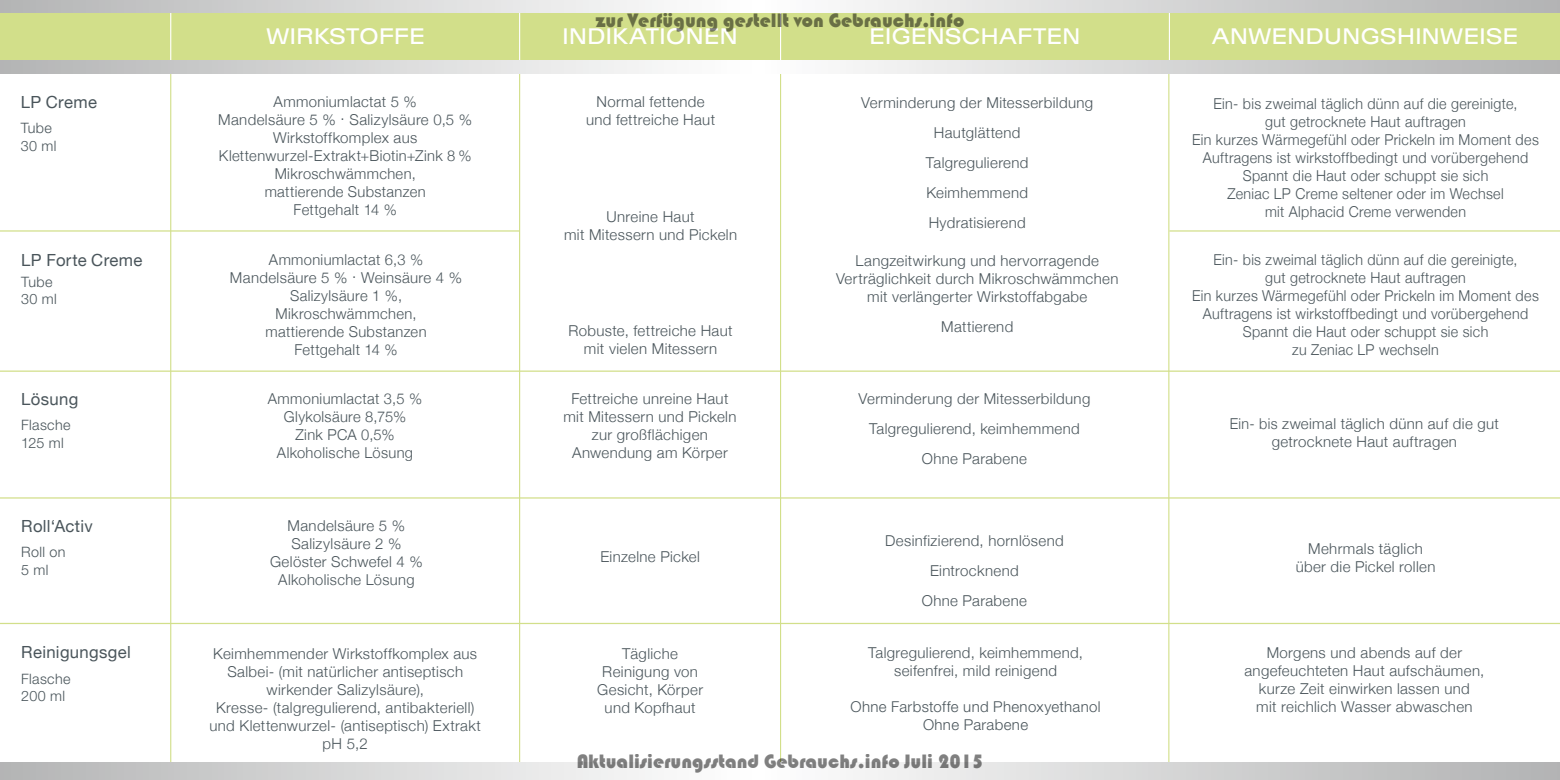
<style>
.page{position:relative;width:1560px;height:780px;background:#fff}
.page>*{position:absolute;margin:0;border:0;box-sizing:border-box;transform-origin:0 0}
.t1{font:22.5px "Cg Brazilia Seven";letter-spacing:.02em;color:#fff}
.t2{font:20px "Bauhaus 93";color:rgb(0 0 0/.5)}
.t3{font:16.75px "Helvetica Neue";letter-spacing:.02em;color:#4a555b}
.t4{font:300 15px/18px "Helvetica Neue";letter-spacing:.025em;color:#4a555b;text-align:center}
.t5{font:300 15px/18px "Helvetica Neue";letter-spacing:.025em;color:#4a555b;text-align:center;scale:.95 1}
.t6{font:300 15px/18px "Helvetica Neue LT Std";letter-spacing:.025em;color:#4a555b;text-align:center}
.t7{font:300 14.25px/17.2px "Helvetica Neue LT Std";letter-spacing:.025em;color:#4a555b}
</style>
<div class="page">
<hr style="left:170px;top:64px;width:1px;height:716px;background:#d2df8a">
<hr style="left:519px;top:64px;width:1px;height:715px;background:#d2df8a">
<hr style="left:1168px;top:22px;width:1px;height:752px;background:#d2df8a">
<hr style="left:780px;top:46px;width:1px;height:728px;background:#d2df8a">
<hr style="left:0;top:230px;width:519px;height:1px;background:#d2df8a">
<hr style="left:0;top:370px;width:1559px;height:2px;background:#d2df8a">
<hr style="left:0;top:497px;width:1559px;height:1px;background:#d2df8a">
<hr style="left:0;top:622px;width:1559px;height:2px;background:#d2df8a">
<hr style="left:1169px;top:230px;width:390px;height:1px;background:#d2df8a">
<div style="left:0;top:11px;width:1559px;height:56px;background:#d2df8a"></div>
<hr style="left:519px;top:0;width:1px;height:67px;background:#fff">
<hr style="left:1168px;top:0;width:1px;height:67px;background:#fff">
<hr style="left:170px;top:0;width:1px;height:67px;background:#fff">
<hr style="left:780px;top:0;width:1px;height:67px;background:#fff">
<svg style="left:0;top:0;width:1559px;height:12px"></svg>
<svg style="left:0;top:61px;width:1559px;height:12px;background:#d8d8d9"></svg>
<svg style="left:0;top:762px;width:1559px;height:18px"></svg>
<p class="t3" style="left:21px;top:87px;width:78px">LP Creme</p>
<p class="t7" style="left:21px;top:119px;width:37px">Tube<br>30 ml</p>
<p class="t3" style="left:21px;top:246px;width:123px">LP Forte Creme</p>
<p class="t7" style="left:21px;top:272px;width:37px">Tube<br>30 ml</p>
<p class="t3" style="left:21px;top:384px;width:59px">Lösung</p>
<p class="t7" style="left:21px;top:416px;width:51px">Flasche<br>125 ml</p>
<p class="t3" style="left:21px;top:511px;width:73px">Roll‘Activ</p>
<p class="t7" style="left:21px;top:543px;width:46px">Roll on<br>5 ml</p>
<p class="t3" style="left:21px;top:638px;width:111px">Reinigungsgel</p>
<p class="t7" style="left:21px;top:670px;width:51px">Flasche<br>200 ml</p>
<h2 class="t2" style="left:595px;top:9px;width:370px">zur Verfügung gestellt von Gebrauchs.info</h2>
<h1 class="t1" style="left:1222px;top:17px;width:308px">ANWENDUNGSHINWEISE</h1>
<h1 class="t1" style="left:190px;top:17px;width:159px">WIRKSTOFFE</h1>
<h1 class="t1" style="left:198px;top:17px;width:159px">WIRKSTOFFE</h1>
<h1 class="t1" style="left:266px;top:22px;width:159px">WIRKSTOFFE</h1>
<h1 class="t1" style="left:498px;top:17px;width:177px">INDIKATIONEN</h1>
<h1 class="t1" style="left:519px;top:17px;width:177px">INDIKATIONEN</h1>
<h1 class="t1" style="left:880px;top:17px;width:212px">EIGENSCHAFTEN</h1>
<h1 class="t1" style="left:1211px;top:22px;width:308px">ANWENDUNGSHINWEISE</h1>
<h1 class="t1" style="left:1211px;top:17px;width:308px">ANWENDUNGSHINWEISE</h1>
<h1 class="t1" style="left:869px;top:18px;width:212px">EIGENSCHAFTEN</h1>
<h1 class="t1" style="left:562px;top:22px;width:177px">INDIKATIONEN</h1>
<h1 class="t1" style="left:869px;top:23px;width:212px">EIGENSCHAFTEN</h1>
<p class="t4" style="left:218px;top:92px;width:255px">Ammoniumlactat 5 %<br>Mandelsäure 5 % . Salizylsäure 0,5 %<br>Wirkstoffkomplex aus<br>Klettenwurzel-Extrakt+Biotin+Zink 8 %<br>Mikroschwämmchen,<br>mattierende Substanzen<br>Fettgehalt 14 %</p>
<p class="t4" style="left:230px;top:249px;width:234px">Ammoniumlactat 6,3 %<br>Mandelsäure 5 % . Weinsäure 4 %<br>Salizylsäure 1 %,<br>Mikroschwämmchen,<br>mattierende Substanzen<br>Fettgehalt 14 %</p>
<p class="t4" style="left:268px;top:389px;width:156px">Ammoniumlactat 3,5 %<br>Glykolsäure 8,75%<br>Zink PCA 0,5%<br>Alkoholische Lösung</p>
<p class="t4" style="left:270px;top:516px;width:154px">Mandelsäure 5 %<br>Salizylsäure 2 %<br>Gelöster Schwefel 4 %<br>Alkoholische Lösung</p>
<p class="t4" style="left:209px;top:643px;width:273px">Keimhemmender Wirkstoffkomplex aus Salbei- (mit natürlicher antiseptisch wirkender Salizylsäure),<br>Kresse- (talgregulierend, antibakteriell) und Klettenwurzel- (antiseptisch) Extrakt pH 5,2</p>
<p class="t4" style="left:586px;top:92px;width:131px">Normal fettende und fettreiche Haut</p>
<p class="t4" style="left:564px;top:207px;width:174px">Unreine Haut<br>mit Mitessern und Pickeln</p>
<p class="t4" style="left:568px;top:320px;width:165px">Robuste, fettreiche Haut mit vielen Mitessern</p>
<p class="t4" style="left:563px;top:389px;width:174px">Fettreiche unreine Haut mit Mitessern und Pickeln zur großflächigen<br>Anwendung am Körper</p>
<p class="t4" style="left:600px;top:547px;width:101px">Einzelne Pickel</p>
<p class="t4" style="left:597px;top:643px;width:107px">Tägliche<br>Reinigung von<br>Gesicht, Körper und Kopfhaut</p>
<p class="t4" style="left:861px;top:86px;width:233px;line-height:30px">Verminderung der Mitesserbildung<br>Hautglättend<br>Talgregulierend<br>Keimhemmend<br>Hydratisierend</p>
<p class="t4" style="left:835px;top:250px;width:284px">Langzeitwirkung und hervorragende<br>Verträglichkeit durch Mikroschwämmchen mit verlängerter Wirkstoffabgabe</p>
<p class="t4" style="left:941px;top:316px;width:74px">Mattierend</p>
<p class="t4" style="left:858px;top:383px;width:233px;line-height:30px">Verminderung der Mitesserbildung<br>Talgregulierend, keimhemmend<br>Ohne Parabene</p>
<p class="t4" style="left:885px;top:525px;width:180px;line-height:30px">Desinfizierend, hornlösend<br>Eintrocknend<br>Ohne Parabene</p>
<p class="t4" style="left:868px;top:643px;width:216px">Talgregulierend, keimhemmend, seifenfrei, mild reinigend</p>
<p class="t6" style="left:850px;top:697px;width:251px">Ohne Farbstoffe und Phenoxyethanol<br>Ohne Parabene</p>
<h2 class="t2" style="left:576px;top:750px;width:408px">Aktualisierungsstand Gebrauchs.info Juli 2015</h2>
<p class="t5" style="left:1192px;top:93px;width:366px">Ein- bis zweimal täglich dünn auf die gereinigte,<br>gut getrocknete Haut auftragen<br>Ein kurzes Wärmegefühl oder Prickeln im Moment des Auftragens ist wirkstoffbedingt und vorübergehend Spannt die Haut oder schuppt sie sich<br>Zeniac LP Creme seltener oder im Wechsel<br>mit Alphacid Creme verwenden</p>
<p class="t5" style="left:1192px;top:250px;width:366px">Ein- bis zweimal täglich dünn auf die gereinigte,<br>gut getrocknete Haut auftragen<br>Ein kurzes Wärmegefühl oder Prickeln im Moment des Auftragens ist wirkstoffbedingt und vorübergehend Spannt die Haut oder schuppt sie sich<br>zu Zeniac LP wechseln</p>
<p class="t5" style="left:1229px;top:414px;width:285px">Ein- bis zweimal täglich dünn auf die gut getrocknete Haut auftragen</p>
<p class="t4" style="left:1295px;top:538px;width:141px">Mehrmals täglich über die Pickel rollen</p>
<p class="t4" style="left:1244px;top:643px;width:241px">Morgens und abends auf der angefeuchteten Haut aufschäumen, kurze Zeit einwirken lassen und<br>mit reichlich Wasser abwaschen</p>
</div>
